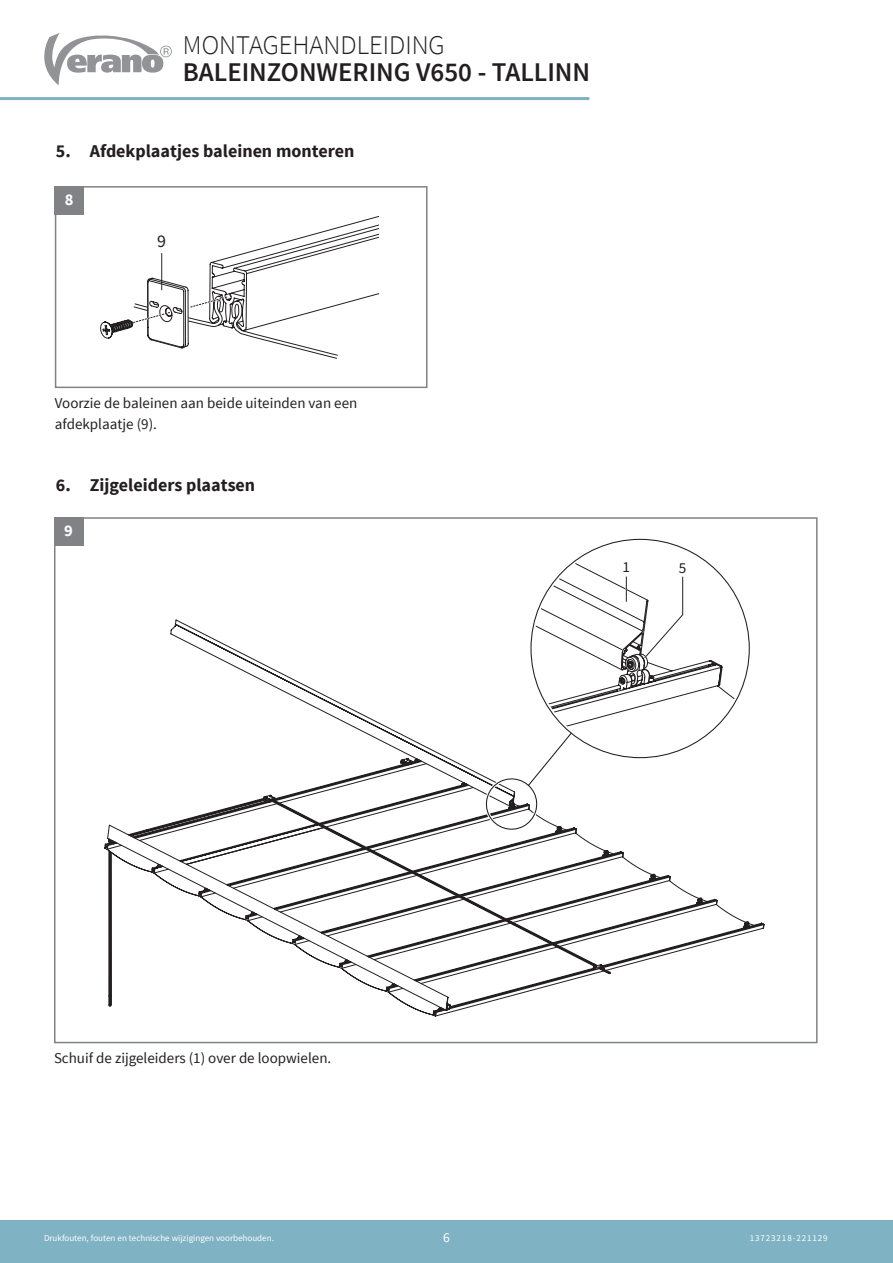
<style>
.page{position:relative;width:893px;height:1263px;background:#fff}
.page>*{position:absolute;margin:0;border:0;box-sizing:border-box;transform-origin:0 0}
.t1{font:600 27px "Source Sans Pro";color:#231f20}
.t2{font:300 27px "Source Sans Pro";color:#231f20}
.Header_2{font:700 18px "Source Sans Pro";color:#231f20}
.t3{font:18px "Source Sans Pro";color:#231f20}
.bodytekst{font:700 16.5px "Source Sans Pro";color:#fff}
.t4{font:15.3px "Source Sans Pro";color:#231f20}
.bodytekst-2{font:15px/21px "Source Sans Pro";color:#231f20}
.t5{font:13.5px "Source Sans Pro";color:#fff}
.t6{font:9px "Source Sans Pro";color:#fff}
.t7{font:9px "Source Sans Pro";letter-spacing:.1em;color:#fff}
</style>
<div class="page">
<svg style="left:44px;top:33px;width:128px;height:52px"></svg>
<hr style="left:0;top:97px;width:589px;height:3px;background:#7fb2c3">
<div style="left:0;top:1220px;width:893px;height:43px;background:#7fb2c3"></div>
<div style="left:55px;top:186px;width:372px;height:202px;border:2px solid #808285"></div>
<div style="left:55px;top:186px;width:29px;height:29px;background:#808285"></div>
<div style="left:54px;top:517px;width:29px;height:29px;background:#808285"></div>
<svg style="left:107px;top:824px;width:28px;height:183px"></svg>
<svg style="left:135px;top:549px;width:629px;height:464px"></svg>
<svg style="left:100px;top:215px;width:279px;height:144px"></svg>
<hr style="left:161px;top:253px;width:1px;height:37px;background:#292627">
<h1 class="t2" style="left:183px;top:29px;width:263px">MONTAGEHANDLEIDING</h1>
<h1 class="t1" style="left:183px;top:55px;width:409px">BALEINZONWERING V650 - TALLINN</h1>
<p class="Header_2" style="left:56px;top:139px;width:300px">5. Afdekplaatjes baleinen monteren</p>
<p class="bodytekst" style="left:65px;top:189px;width:10px">8</p>
<p class="t3" style="left:157px;top:230px;width:10px">9</p>
<p class="bodytekst-2" style="left:55px;top:393px;width:304px">Voorzie de baleinen aan beide uiteinden van een afdekplaatje (9).</p>
<p class="Header_2" style="left:56px;top:473px;width:201px">6. Zijgeleiders plaatsen</p>
<p class="bodytekst" style="left:64px;top:520px;width:10px">9</p>
<p class="t4" style="left:622px;top:558px;width:9px">1</p>
<p class="t4" style="left:679px;top:558px;width:9px">5</p>
<p class="bodytekst-2" style="left:54px;top:1048px;width:279px">Schuif de zijgeleiders (1) over de loopwielen.</p>
<p class="t6" style="left:44px;top:1233px;width:231px">Drukfouten, fouten en technische wijzigingen voorbehouden.</p>
<p class="t5" style="left:443px;top:1229px;width:8px">6</p>
<p class="t7" style="left:750px;top:1233px;width:80px">13723218-221129</p>
</div>
